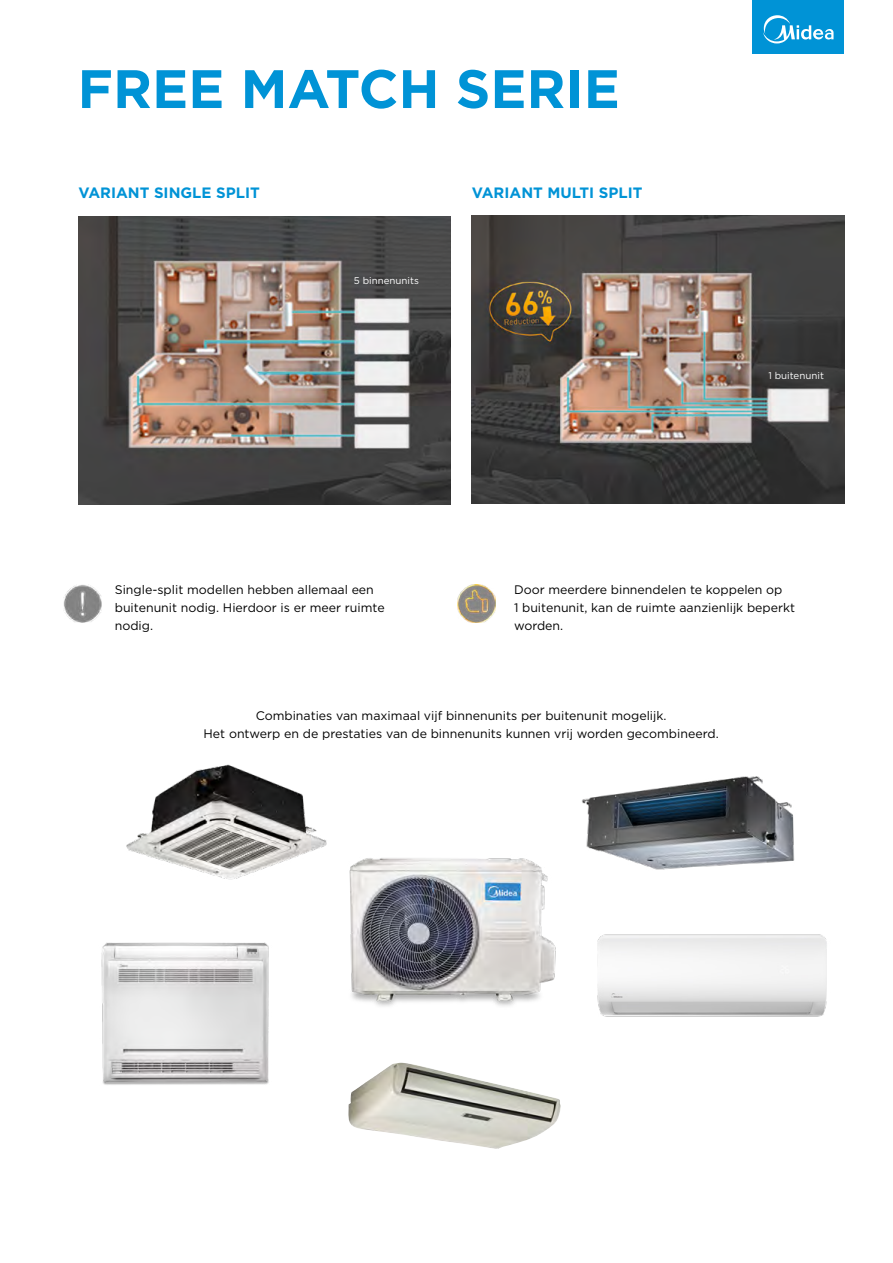
<style>
.page{position:relative;width:893px;height:1263px;background:#fff}
.page>*{position:absolute;margin:0;border:0;box-sizing:border-box;transform-origin:0 0}
.t1{font:700 54px "Gotham";color:#0093d6}
.t2{font:700 15px "Gotham";color:#0093d6}
.t3{font:12.3px/18px "Gotham";color:#000}
.t4{font:9.75px "Gotham";color:#fff}
</style>
<div class="page">
<img style="left:597px;top:934px;width:230px;height:83px">
<img style="left:582px;top:776px;width:213px;height:94px">
<img style="left:349px;top:858px;width:207px;height:148px">
<img style="left:101px;top:942px;width:168px;height:143px">
<img style="left:348px;top:1063px;width:213px;height:86px">
<img style="left:79px;top:216px;width:372px;height:288px">
<img style="left:472px;top:216px;width:372px;height:288px">
<img style="left:64px;top:585px;width:38px;height:37px">
<img style="left:457px;top:584px;width:38px;height:38px">
<img style="left:126px;top:764px;width:201px;height:116px">
<div style="left:753px;top:0;width:91px;height:54px;background:#0093d6"></div>
<svg style="left:763px;top:15px;width:70px;height:28px"></svg>
<h1 class="t1" style="left:78px;top:53px;width:544px">FREE MATCH SERIE</h1>
<p class="t2" style="left:79px;top:183px;width:183px">VARIANT SINGLE SPLIT</p>
<p class="t4" style="left:354px;top:275px;width:67px">5 binnenunits</p>
<p class="t2" style="left:472px;top:183px;width:172px">VARIANT MULTI SPLIT</p>
<p class="t4" style="left:768px;top:369px;width:57px">1 buitenunit</p>
<p class="t3" style="left:115px;top:580px;width:271px">Single-split modellen hebben allemaal een buitenunit nodig. Hierdoor is er meer ruimte nodig.</p>
<p class="t3" style="left:514px;top:580px;width:282px">Door meerdere binnendelen te koppelen op<br>1 buitenunit, kan de ruimte aanzienlijk beperkt worden.</p>
<p class="t3" style="left:204px;top:706px;width:517px;text-align:center">Combinaties van maximaal vijf binnenunits per buitenunit mogelijk.<br>Het ontwerp en de prestaties van de binnenunits kunnen vrij worden gecombineerd.</p>
</div>
